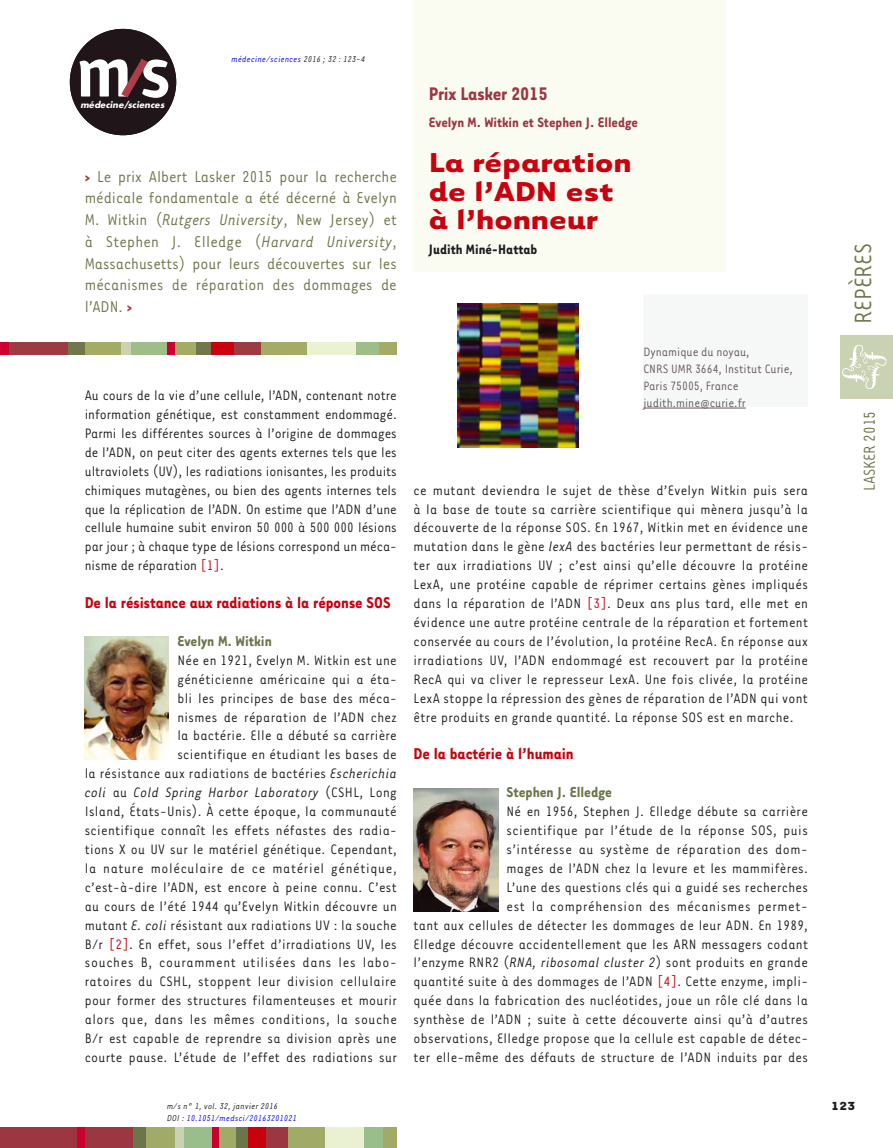
<style>
.page{position:relative;width:893px;height:1148px;background:#fff}
.page>*{position:absolute;margin:0;border:0;box-sizing:border-box;transform-origin:0 0}
.t1{font:700 31.5px/28.2px "Tarzana Wide";color:#c9010e}
.t2{font:27px "Tarzana Narrow";color:#6b754a}
.t3{font:700 21px "Tarzana Narrow";letter-spacing:-.01em;color:#9c3742}
.t4{font:18px/21.8px "Tarzana Narrow";letter-spacing:.005em;color:#6b754a;text-align:justify}
.t5{font:700 18px "Tarzana Narrow";color:#c9010e}
.t6{font:700 16.5px "Tarzana Narrow";color:#6b754a}
.t7{font:15.75px/18.9px "Tarzana Narrow";letter-spacing:.02em;color:#1b1c20;text-align:justify}
.t8{font:700 15.75px "Tarzana Narrow";color:#9c3742}
.t9{font:700 15.75px "Tarzana Narrow";color:#1b1c20}
.t10{font:13.95px/17px "Tarzana Narrow";color:#64575b}
.t11{font:700 13.5px "Tarzana Wide";color:#1b1c20}
.t12{font:italic 9.75px/11.7px "Tarzana Narrow";letter-spacing:.025em;color:#1b1c20}
.t13{font:italic 9.75px "Tarzana Narrow";letter-spacing:.025em;color:#00f}
.t14{font:italic 700 8.55px "Futura";letter-spacing:.01em;color:#fff}
.s1{color:#1b1c20}
.s2{font-weight:700;font-size:15.75px;color:#9d3b42}
.s3{font-style:italic}
.s4{color:#ca010e}
.s5{color:#00f}
</style>
<div class="page">
<div style="left:0;top:1126px;width:134px;height:21px;background:#9c3742"></div>
<div style="left:133px;top:1126px;width:22px;height:21px;background:#6b754a"></div>
<div style="left:234px;top:1126px;width:14px;height:21px;background:#6b754a"></div>
<div style="left:146px;top:1126px;width:30px;height:21px;background:#a1aa67"></div>
<div style="left:183px;top:1126px;width:29px;height:21px;background:#99be8c"></div>
<div style="left:364px;top:1126px;width:20px;height:21px;background:#99be8c"></div>
<div style="left:217px;top:1126px;width:18px;height:21px;background:#a1aa67"></div>
<div style="left:383px;top:1126px;width:14px;height:21px;background:#a1aa67"></div>
<div style="left:286px;top:1126px;width:39px;height:21px;background:#a1aa67"></div>
<div style="left:325px;top:1126px;width:39px;height:21px;background:#eaf1d3"></div>
<div style="left:175px;top:1126px;width:8px;height:21px;background:#cad2b4"></div>
<div style="left:78px;top:1126px;width:7px;height:21px;background:#cb002b"></div>
<div style="left:212px;top:1126px;width:6px;height:21px;background:#cb002b"></div>
<div style="left:248px;top:1126px;width:27px;height:21px;background:#c9010e"></div>
<div style="left:266px;top:1126px;width:22px;height:21px;background:#9c3742"></div>
<div style="left:839px;top:334px;width:53px;height:64px;background:#cad2b4"></div>
<svg style="left:842px;top:345px;width:44px;height:44px"></svg>
<div style="left:70px;top:29px;width:106px;height:106px;background:#201518;border-radius:50%"></div>
<svg style="left:79px;top:59px;width:89px;height:39px"></svg>
<div style="left:413px;top:0;width:312px;height:272px;background:#fafcf2"></div>
<div style="left:643px;top:294px;width:164px;height:112px;background:#f6f7f7"></div>
<hr style="left:643px;top:408px;width:102px;height:1px;background:#64575b">
<img style="left:457px;top:303px;width:121px;height:144px">
<img style="left:85px;top:636px;width:84px;height:123px">
<img style="left:413px;top:788px;width:85px;height:123px">
<div style="left:0;top:342px;width:69px;height:13px;background:#9d3b42"></div>
<div style="left:68px;top:342px;width:21px;height:13px;background:#72774b"></div>
<div style="left:194px;top:342px;width:17px;height:13px;background:#72774b"></div>
<div style="left:85px;top:342px;width:37px;height:13px;background:#a4ab65"></div>
<div style="left:127px;top:342px;width:40px;height:13px;background:#9dbd89"></div>
<div style="left:355px;top:342px;width:26px;height:13px;background:#9dbd89"></div>
<div style="left:172px;top:342px;width:24px;height:13px;background:#a4ab65"></div>
<div style="left:379px;top:342px;width:17px;height:13px;background:#a4ab65"></div>
<div style="left:259px;top:342px;width:48px;height:13px;background:#a4ab65"></div>
<div style="left:307px;top:342px;width:49px;height:13px;background:#eaf2d2"></div>
<div style="left:121px;top:342px;width:9px;height:13px;background:#cbd1b1"></div>
<div style="left:0;top:342px;width:8px;height:13px;background:#cb0030"></div>
<div style="left:167px;top:342px;width:7px;height:13px;background:#cb0030"></div>
<div style="left:211px;top:342px;width:34px;height:13px;background:#ca010e"></div>
<div style="left:234px;top:342px;width:27px;height:13px;background:#9d3b42"></div>
<p class="t14" style="left:80px;top:100px;width:86px">médecine/sciences</p>
<p class="t13" style="left:231px;top:55px;width:135px">médecine/sciences <span class="s1">2016 ; 32 : 123-4</span></p>
<p class="t4" style="left:85px;top:166px;width:313px"><span class="s2">&gt;</span> Le prix Albert Lasker 2015 pour la recherche médicale fondamentale a été décerné à Evelyn M. Witkin (<span class="s3">Rutgers University</span>, New Jersey) et à Stephen J. Elledge (<span class="s3">Harvard University</span>, Massachusetts) pour leurs découvertes sur les mécanismes de réparation des dommages de l’ADN. <span class="s2">&gt;</span></p>
<p class="t7" style="left:85px;top:387px;width:313px">Au cours de la vie d’une cellule, l’ADN, contenant notre information génétique, est constamment endommagé.<br>Parmi les différentes sources à l’origine de dommages de l’ADN, on peut citer des agents externes tels que les ultraviolets (UV), les radiations ionisantes, les produits chimiques mutagènes, ou bien des agents internes tels que la réplication de l’ADN. On estime que l’ADN d’une cellule humaine subit environ 50 000 à 500 000 lésions par jour ; à chaque type de lésions correspond un méca&shy;nisme de réparation <span class="s4">[1]</span>.</p>
<p class="t5" style="left:85px;top:595px;width:307px">De la résistance aux radiations à la réponse SOS</p>
<p class="t6" style="left:177px;top:634px;width:96px">Evelyn M. Witkin</p>
<p class="t7" style="left:85px;top:651px;width:313px;text-align:right">Née en 1921, Evelyn M. Witkin est une<br>généticienne américaine qui a éta-<br>bli les principes de base des méca-<br>nismes de réparation de l’ADN chez<br>la bactérie. Elle a débuté sa carrière<br>scientifique en étudiant les bases de<br>la résistance aux radiations de bactéries <span class="s3">Escherichia coli</span> au <span class="s3">Cold Spring Harbor Laboratory</span> (CSHL, Long Island, États-Unis). À cette époque, la communauté scientifique connaît les effets néfastes des radia&shy;tions X ou UV sur le matériel génétique. Cependant, la nature moléculaire de ce matériel génétique, c’est-à-dire l’ADN, est encore à peine connu. C’est au cours de l’été 1944 qu’Evelyn Witkin découvre un mutant <span class="s3">E. coli</span> résistant aux radiations UV : la souche B/r <span class="s4">[2]</span>. En effet, sous l’effet d’irradiations UV, les souches B, couramment utilisées dans les labo&shy;ratoires du CSHL, stoppent leur division cellulaire pour former des structures filamenteuses et mourir alors que, dans les mêmes conditions, la souche B/r est capable de reprendre sa division après une courte pause. L’étude de l’effet des radiations sur</p>
<p class="t12" style="left:167px;top:1100px;width:131px">m/s n° 1, vol. 32, janvier 2016<br>DOI : <span class="s5">10.1051/medsci/20163201021</span></p>
<h3 class="t3" style="left:428px;top:85px;width:120px">Prix Lasker 2015</h3>
<p class="t8" style="left:428px;top:116px;width:210px">Evelyn M. Witkin et Stephen J. Elledge</p>
<h1 class="t1" style="left:428px;top:152px;width:204px">La réparation de l’ADN est à l’honneur</h1>
<p class="t9" style="left:428px;top:243px;width:110px">Judith Miné-Hattab</p>
<p class="t10" style="left:643px;top:344px;width:151px">Dynamique du noyau,<br>CNRS UMR 3664, Institut Curie,<br>Paris 75005, France judith.mine@curie.fr</p>
<p class="t7" style="left:413px;top:481px;width:396px">ce mutant deviendra le sujet de thèse d’Evelyn Witkin puis sera à la base de toute sa carrière scientifique qui mènera jusqu’à la découverte de la réponse SOS. En 1967, Witkin met en évidence une mutation dans le gène <span class="s3">lexA</span> des bactéries leur permettant de résis&shy;ter aux irradiations UV ; c’est ainsi qu’elle découvre la protéine LexA, une protéine capable de réprimer certains gènes impliqués dans la réparation de l’ADN <span class="s4">[3]</span>. Deux ans plus tard, elle met en évidence une autre protéine centrale de la réparation et fortement conservée au cours de l’évolution, la protéine RecA. En réponse aux irradiations UV, l’ADN endommagé est recouvert par la protéine RecA qui va cliver le represseur LexA. Une fois clivée, la protéine LexA stoppe la répression des gènes de réparation de l’ADN qui vont être produits en grande quantité. La réponse SOS est en marche.</p>
<p class="t5" style="left:413px;top:746px;width:162px">De la bactérie à l’humain</p>
<p class="t6" style="left:506px;top:785px;width:107px">Stephen J. Elledge</p>
<p class="t7" style="left:413px;top:802px;width:396px;text-align:right">Né en 1956, Stephen J. Elledge débute sa carrière<br>scientifique par l’étude de la réponse SOS, puis<br>s’intéresse au système de réparation des dom-<br>mages de l’ADN chez la levure et les mammifères.<br>L’une des questions clés qui a guidé ses recherches<br>est la compréhension des mécanismes permet-<br>tant aux cellules de détecter les dommages de leur ADN. En 1989, Elledge découvre accidentellement que les ARN messagers codant l’enzyme RNR2 (<span class="s3">RNA, ribosomal cluster 2</span>) sont produits en grande quantité suite à des dommages de l’ADN <span class="s4">[4]</span>. Cette enzyme, impli&shy;quée dans la fabrication des nucléotides, joue un rôle clé dans la synthèse de l’ADN ; suite à cette découverte ainsi qu’à d’autres observations, Elledge propose que la cellule est capable de détec&shy;ter elle-même des défauts de structure de l’ADN induits par des</p>
<h2 class="t2" style="left:851px;top:323px;width:82px;rotate:-90deg">REPÈRES</h2>
<p class="t4" style="left:859px;top:491px;width:81px;rotate:-90deg">LASKER 2015</p>
<p class="t11" style="left:830px;top:1100px;width:26px">123</p>
</div>
